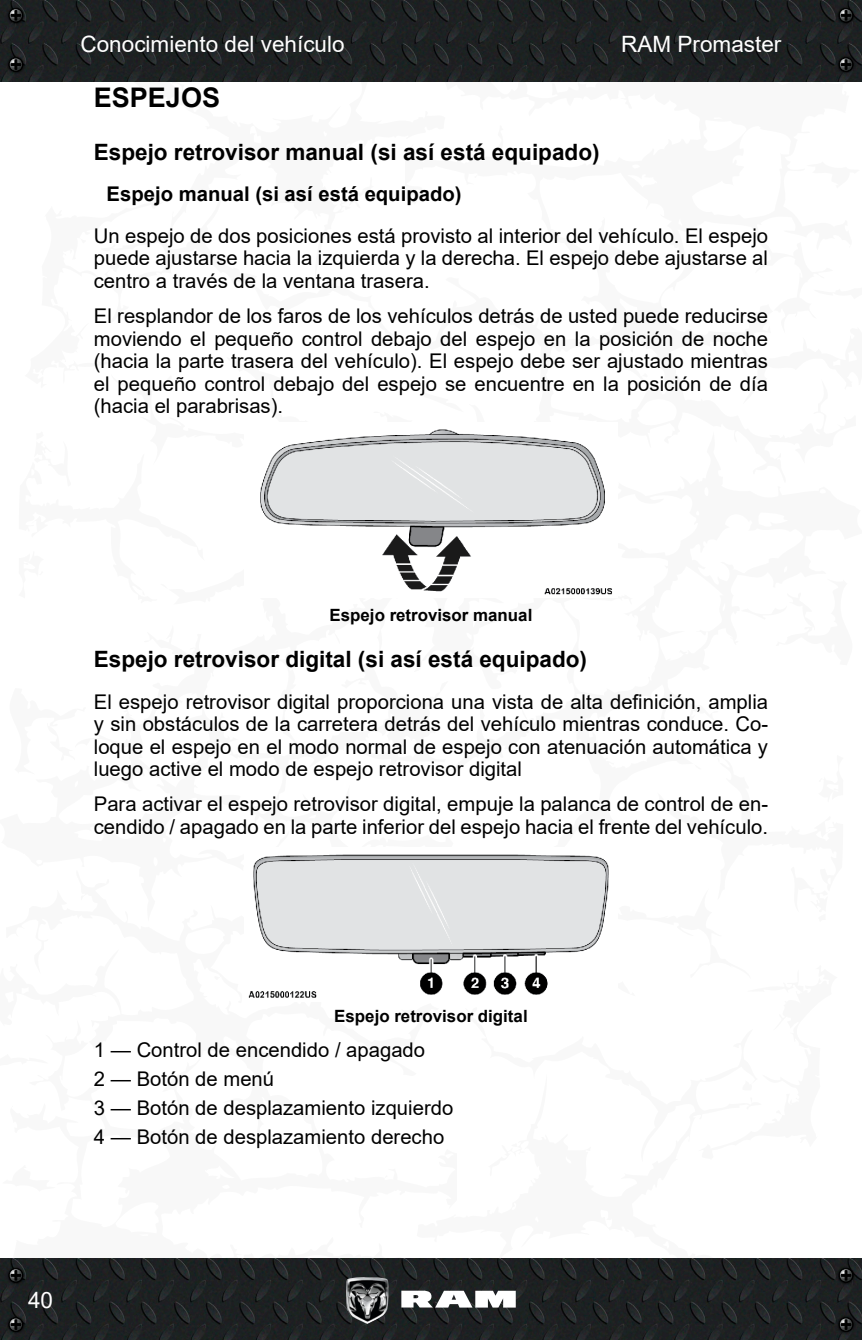
<style>
.page{position:relative;width:862px;height:1340px;background:#fff}
.page>*{position:absolute;margin:0;border:0;box-sizing:border-box;transform-origin:0 0}
._1_Título{font:700 27px "Arial";color:#000}
._2_Subtítulo{font:700 22.5px "Arial";color:#000}
.t1{font:22.5px "Arial";color:#fff}
._4_Normal{font:20.25px/22.5px "Arial";color:#000;text-align:justify}
._5_Números{font:20.25px "Arial";color:#000}
._3_Tercer_sub{font:700 20.25px "Arial";color:#000}
._7_Pie_de_fot{font:700 16.88px "Arial";color:#000}
</style>
<div class="page">
<svg style="left:861px;top:39px;width:1px;height:1259px"></svg>
<img style="left:0;top:0;width:861px;height:81px">
<img style="left:0;top:1258px;width:861px;height:81px">
<svg style="left:401px;top:1290px;width:114px;height:17px"></svg>
<img style="left:346px;top:1276px;width:42px;height:47px">
<img style="left:5px;top:4px;width:22px;height:22px">
<svg style="left:8px;top:8px;width:16px;height:15px"></svg>
<img style="left:5px;top:1264px;width:22px;height:22px">
<svg style="left:8px;top:1267px;width:16px;height:15px"></svg>
<img style="left:834px;top:4px;width:22px;height:22px">
<svg style="left:837px;top:8px;width:16px;height:15px"></svg>
<img style="left:834px;top:1264px;width:22px;height:22px">
<svg style="left:837px;top:1267px;width:16px;height:15px"></svg>
<img style="left:5px;top:53px;width:22px;height:23px">
<svg style="left:8px;top:57px;width:16px;height:15px"></svg>
<img style="left:5px;top:1313px;width:22px;height:22px">
<svg style="left:8px;top:1316px;width:16px;height:15px"></svg>
<img style="left:834px;top:53px;width:22px;height:23px">
<svg style="left:837px;top:57px;width:16px;height:15px"></svg>
<img style="left:834px;top:1313px;width:22px;height:22px">
<svg style="left:837px;top:1316px;width:16px;height:15px"></svg>
<img style="left:260px;top:429px;width:352px;height:166px">
<img style="left:248px;top:854px;width:361px;height:144px">
<p class="t1" style="left:80px;top:29px;width:265px">Conocimiento del vehículo</p>
<p class="t1" style="left:621px;top:29px;width:162px">RAM Promaster</p>
<p class="_1_Título" style="left:94px;top:79px;width:128px">ESPEJOS</p>
<p class="_2_Subtítulo" style="left:94px;top:136px;width:507px">Espejo retrovisor manual (si así está equipado)</p>
<p class="_3_Tercer_sub" style="left:107px;top:180px;width:356px">Espejo manual (si así está equipado)</p>
<p class="_4_Normal" style="left:94px;top:224px;width:675px">Un espejo de dos posiciones está provisto al interior del vehículo. El espejo puede ajustarse hacia la izquierda y la derecha. El espejo debe ajustarse al centro a través de la ventana trasera.</p>
<p class="_4_Normal" style="left:94px;top:305px;width:675px">El resplandor de los faros de los vehículos detrás de usted puede reducirse moviendo el pequeño control debajo del espejo en la posición de noche (hacia la parte trasera del vehículo). El espejo debe ser ajustado mientras el pequeño control debajo del espejo se encuentre en la posición de día (hacia el parabrisas).</p>
<p class="_7_Pie_de_fot" style="left:329px;top:603px;width:204px">Espejo retrovisor manual</p>
<p class="_2_Subtítulo" style="left:94px;top:643px;width:494px">Espejo retrovisor digital (si así está equipado)</p>
<p class="_4_Normal" style="left:94px;top:690px;width:675px">El espejo retrovisor digital proporciona una vista de alta definición, amplia y sin obstáculos de la carretera detrás del vehículo mientras conduce. Co&shy;loque el espejo en el modo normal de espejo con atenuación automática y luego active el modo de espejo retrovisor digital</p>
<p class="_4_Normal" style="left:94px;top:792px;width:675px">Para activar el espejo retrovisor digital, empuje la palanca de control de en&shy;cendido / apagado en la parte inferior del espejo hacia el frente del vehículo.</p>
<p class="_7_Pie_de_fot" style="left:334px;top:1004px;width:195px">Espejo retrovisor digital</p>
<p class="_5_Números" style="left:94px;top:1036px;width:332px">1 — Control de encendido / apagado</p>
<p class="_5_Números" style="left:94px;top:1065px;width:182px">2 — Botón de menú</p>
<p class="_5_Números" style="left:94px;top:1094px;width:361px">3 — Botón de desplazamiento izquierdo</p>
<p class="_5_Números" style="left:94px;top:1123px;width:352px">4 — Botón de desplazamiento derecho</p>
<p class="t1" style="left:28px;top:1284px;width:27px">40</p>
</div>
